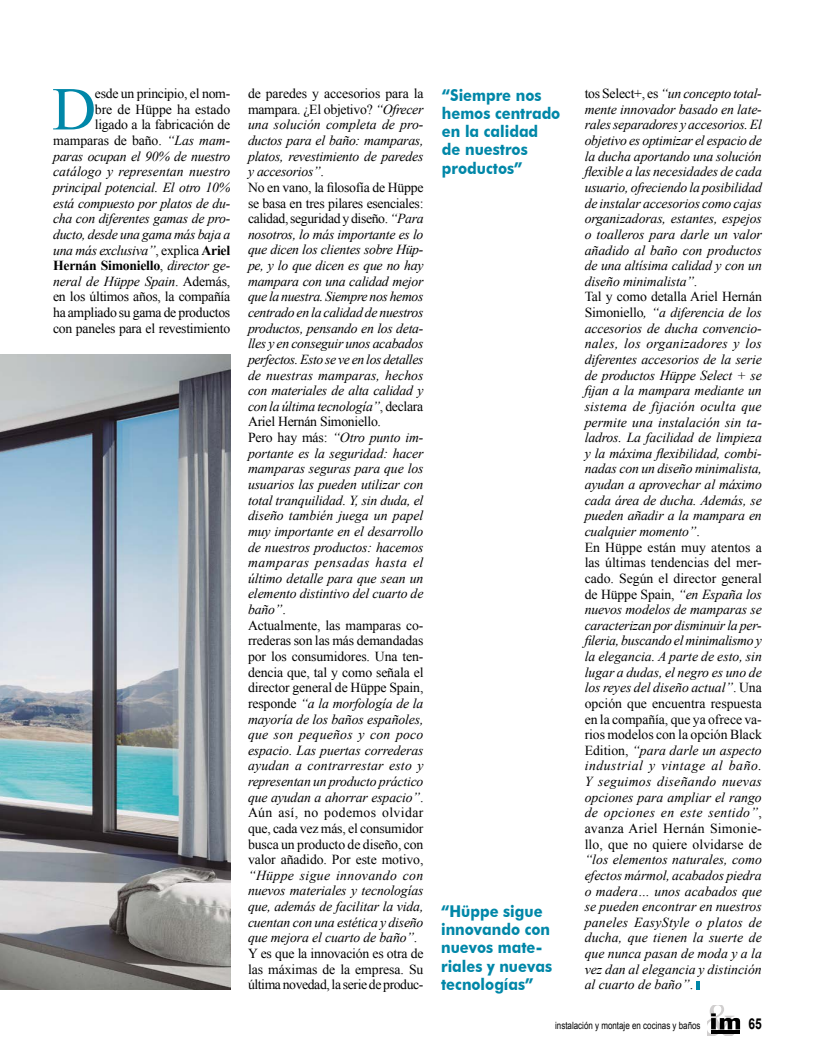
<style>
.page{position:relative;width:815px;height:1064px;background:#fff}
.page>*{position:absolute;margin:0;border:0;box-sizing:border-box;transform-origin:0 0}
.t1{font:61px "Times New Roman";color:#0087a8}
.t2{font:700 16.25px/18.1px "Futura BT";color:#0087a8;scale:.9 1}
.t3{font:700 15px "Arial";color:#000;scale:.8 1}
.t4{font:italic 13.75px/15.6px "Times New Roman";letter-spacing:-.01em;color:#000}
.t5{font:10px "Arial";color:#000;scale:.8 1}
.s1{font-style:normal}
.s2{font-weight:700;font-style:normal}
</style>
<div class="page">
<svg style="left:707px;top:1005px;width:33px;height:30px"></svg>
<img style="left:0;top:354px;width:230px;height:635px">
<svg style="left:697px;top:981px;width:3px;height:8px"></svg>
<p class="t4" style="left:53px;top:85px;width:179px;text-align:right"><span class="s1">esde un principio, el nom-<br>bre de Hüppe ha estado<br>ligado a la fabricación de mamparas de baño.</span> “Las mam&shy;paras ocupan el 90% de nuestro catálogo y representan nuestro principal potencial. El otro 10% está compuesto por platos de du&shy;cha con diferentes gamas de pro&shy;ducto, desde una gama más baja a una más exclusiva”<span class="s1">, explica</span> <span class="s2">Ariel<br>Hernán Simoniello</span><span class="s1">,</span> director ge&shy;neral de Hüppe Spain<span class="s1">. Además, en los últimos años, la compañía ha ampliado su gama de productos con paneles para el revestimiento</span></p>
<p class="t4" style="left:248px;top:85px;width:177px"><span class="s1">de paredes y accesorios para la mampara. ¿El objetivo?</span> “Ofrecer una solución completa de pro&shy;ductos para el baño: mamparas, platos, revestimiento de paredes y accesorios”<span class="s1">.<br>No en vano, la filosofía de Hüppe se basa en tres pilares esenciales: calidad, seguridad y diseño.</span> “Para nosotros, lo más importante es lo que dicen los clientes sobre Hüp&shy;pe, y lo que dicen es que no hay mampara con una calidad mejor que la nuestra. Siempre nos hemos centrado en la calidad de nuestros productos, pensando en los deta&shy;lles y en conseguir unos acabados perfectos. Esto se ve en los detalles de nuestras mamparas, hechos con materiales de alta calidad y con la última tecnología”<span class="s1">, declara<br>Ariel Hernán Simoniello.<br>Pero hay más:</span> “Otro punto im&shy;portante es la seguridad: hacer mamparas seguras para que los usuarios las pueden utilizar con total tranquilidad. Y, sin duda, el diseño también juega un papel muy importante en el desarrollo de nuestros productos: hacemos mamparas pensadas hasta el último detalle para que sean un elemento distintivo del cuarto de baño”<span class="s1">.<br>Actualmente, las mamparas co&shy;rrederas son las más demandadas por los consumidores. Una ten&shy;dencia que, tal y como señala el director general de Hüppe Spain, responde</span> “a la morfología de la mayoría de los baños españoles, que son pequeños y con poco espacio. Las puertas correderas ayudan a contrarrestar esto y representan un producto práctico que ayudan a ahorrar espacio”<span class="s1">.<br>Aún así, no podemos olvidar que, cada vez más, el consumidor busca un producto de diseño, con valor añadido. Por este motivo,</span></p>
<p class="t4" style="left:248px;top:866px;width:177px">“Hüppe sigue innovando con nuevos materiales y tecnologías que, además de facilitar la vida, cuentan con una estética y diseño que mejora el cuarto de baño”<span class="s1">.<br>Y es que la innovación es otra de las máximas de la empresa. Su última novedad, la serie de produc-</span></p>
<h1 class="t1" style="left:52px;top:68px;width:46px">D</h1>
<p class="t2" style="left:442px;top:86px;width:133px">“Siempre nos hemos centrado en la calidad de nuestros productos”</p>
<p class="t2" style="left:441px;top:901px;width:125px">“Hüppe sigue innovando con nuevos mate&shy;riales y nuevas tecnologías”</p>
<p class="t4" style="left:585px;top:85px;width:179px"><span class="s1">tos Select+, es</span> “un concepto total&shy;mente innovador basado en late&shy;rales separadores y accesorios. El objetivo es optimizar el espacio de la ducha aportando una solución flexible a las necesidades de cada usuario, ofreciendo la posibilidad de instalar accesorios como cajas organizadoras, estantes, espejos o toalleros para darle un valor añadido al baño con productos de una altísima calidad y con un diseño minimalista”<span class="s1">.<br>Tal y como detalla Ariel Hernán<br>Simoniello</span>, “a diferencia de los accesorios de ducha convencio&shy;nales, los organizadores y los diferentes accesorios de la serie de productos Hüppe Select + se fijan a la mampara mediante un sistema de fijación oculta que permite una instalación sin ta&shy;ladros. La facilidad de limpieza y la máxima flexibilidad, combi&shy;nadas con un diseño minimalista, ayudan a aprovechar al máximo cada área de ducha. Además, se pueden añadir a la mampara en cualquier momento”<span class="s1">.<br>En Hüppe están muy atentos a las últimas tendencias del mer&shy;cado. Según el director general de Hüppe Spain,</span> “en España los nuevos modelos de mamparas se caracterizan por disminuir la per&shy;fileria, buscando el minimalismo y la elegancia. A parte de esto, sin lugar a dudas, el negro es uno de los reyes del diseño actual”<span class="s1">. Una opción que encuentra respuesta en la compañía, que ya ofrece va&shy;rios modelos con la opción Black<br>Edition,</span> “para darle un aspecto industrial y vintage al baño.<br>Y seguimos diseñando nuevas opciones para ampliar el rango de opciones en este sentido”<span class="s1">, avanza Ariel Hernán Simonie&shy;llo, que no quiere olvidarse de</span></p>
<p class="t4" style="left:585px;top:851px;width:179px;text-align:justify">“los elementos naturales, como efectos mármol, acabados piedra o madera… unos acabados que se pueden encontrar en nuestros paneles EasyStyle o platos de ducha, que tienen la suerte de que nunca pasan de moda y a la vez dan al elegancia y distinción al cuarto de baño”<span class="s1">.</span></p>
<p class="t5" style="left:555px;top:1018px;width:183px">instalación y montaje en cocinas y baños</p>
<p class="t3" style="left:749px;top:1013px;width:18px">65</p>
</div>
